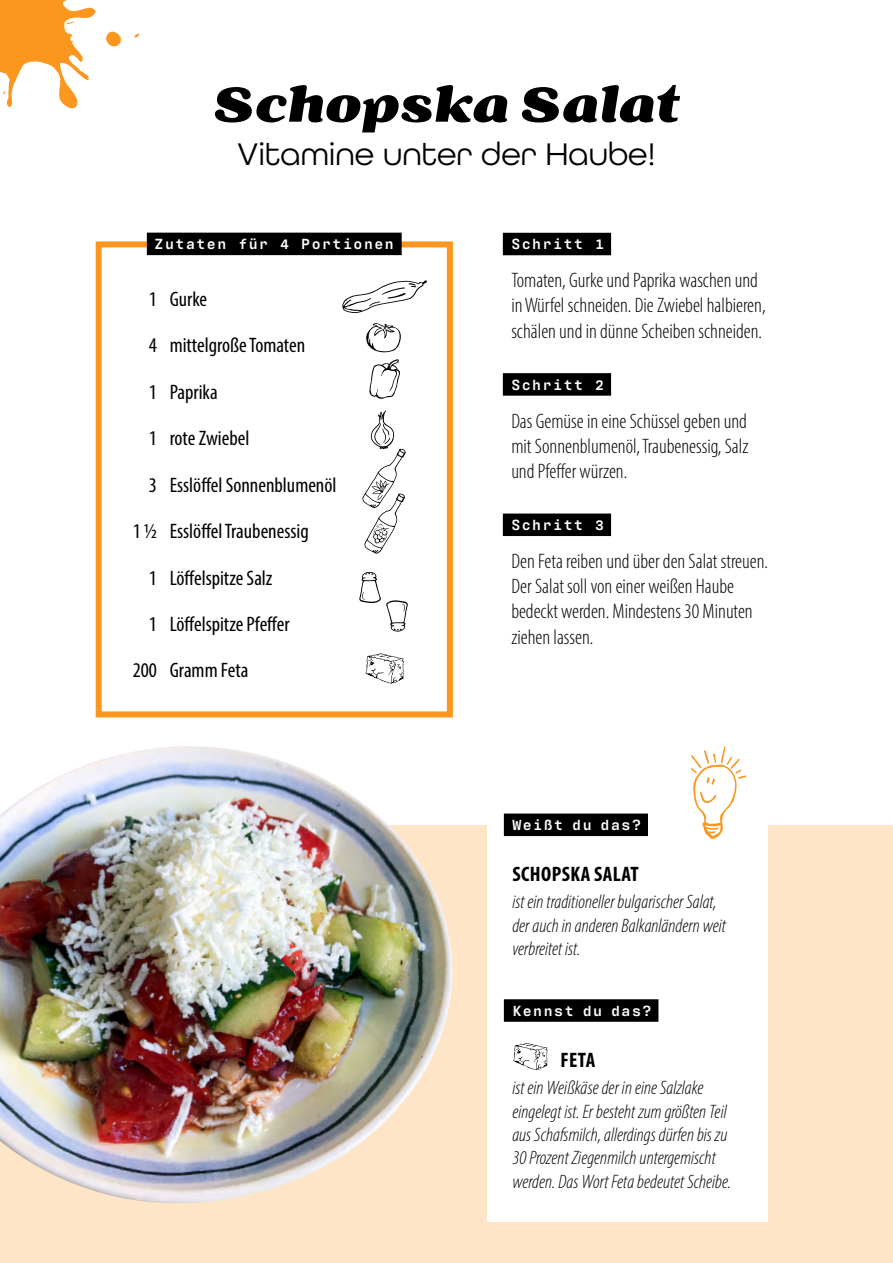
<style>
.page{position:relative;width:893px;height:1263px;background:#fff}
.page>*{position:absolute;margin:0;border:0;box-sizing:border-box;transform-origin:0 0}
.Schopska_Salat{font:italic 900 51px "Battlefin";color:#000}
.Tabouleh_h1{font:33px "All Round Gothic";color:#000}
.Zubereitung_p{font:300 condensed 21px/25.2px "Myriad Pro";color:#000}
.Zutatenliste{font:condensed 21px "Myriad Pro";color:#000}
.t1{font:700 condensed 21px "Myriad Pro";letter-spacing:.02em;color:#000}
.Infotext_p{font:italic 300 condensed 19.5px/23.4px "Myriad Pro";color:#000}
.h3_Kennst_du{font:600 15px "Antarctican Mono";letter-spacing:.1em;color:#fff}
</style>
<div class="page">
<div style="left:0;top:825px;width:893px;height:438px;background:linear-gradient(to right,#fee5c7,#fee5c7)"></div>
<div style="left:503px;top:233px;width:108px;height:22px;background:#000"></div>
<div style="left:503px;top:373px;width:108px;height:23px;background:#000"></div>
<div style="left:503px;top:513px;width:108px;height:23px;background:#000"></div>
<div style="left:487px;top:763px;width:280px;height:459px;background:#fff"></div>
<div style="left:504px;top:813px;width:144px;height:23px;background:#000"></div>
<div style="left:504px;top:999px;width:154px;height:23px;background:#000"></div>
<svg style="left:691px;top:746px;width:55px;height:93px"></svg>
<svg style="left:513px;top:1043px;width:35px;height:27px"></svg>
<svg style="left:0;top:0;width:139px;height:109px"></svg>
<img style="left:0;top:746px;width:462px;height:462px">
<div style="left:96px;top:241px;width:357px;height:476px;border:6px solid #fb971e"></div>
<svg style="left:342px;top:280px;width:85px;height:33px"></svg>
<svg style="left:369px;top:359px;width:31px;height:40px"></svg>
<svg style="left:366px;top:653px;width:38px;height:31px"></svg>
<svg style="left:359px;top:572px;width:49px;height:59px"></svg>
<svg style="left:366px;top:323px;width:35px;height:29px"></svg>
<svg style="left:362px;top:410px;width:44px;height:144px"></svg>
<div style="left:147px;top:233px;width:255px;height:22px;background:#000"></div>
<h1 class="Schopska_Salat" style="left:214px;top:75px;width:467px">Schopska Salat</h1>
<h1 class="Tabouleh_h1" style="left:237px;top:134px;width:420px">Vitamine unter der Haube!</h1>
<h3 class="h3_Kennst_du" style="left:155px;top:233px;width:241px">Zutaten für 4 Portionen</h3>
<p class="Zutatenliste" style="left:149px;top:286px;width:60px">1 Gurke</p>
<p class="Zutatenliste" style="left:149px;top:333px;width:158px">4 mittelgroße Tomaten</p>
<p class="Zutatenliste" style="left:149px;top:379px;width:70px">1 Paprika</p>
<p class="Zutatenliste" style="left:149px;top:425px;width:102px">1 rote Zwiebel</p>
<p class="Zutatenliste" style="left:149px;top:472px;width:189px">3 Esslöffel Sonnenblumenöl</p>
<p class="Zutatenliste" style="left:133px;top:518px;width:178px">1 ½ Esslöffel Traubenessig</p>
<p class="Zutatenliste" style="left:149px;top:565px;width:125px">1 Löffelspitze Salz</p>
<p class="Zutatenliste" style="left:149px;top:611px;width:142px">1 Löffelspitze Pfeffer</p>
<p class="Zutatenliste" style="left:133px;top:658px;width:117px">200 Gramm Feta</p>
<h3 class="h3_Kennst_du" style="left:511px;top:233px;width:94px">Schritt 1</h3>
<p class="Zubereitung_p" style="left:511px;top:268px;width:256px">Tomaten, Gurke und Paprika waschen und in Würfel schneiden. Die Zwiebel halbieren, schälen und in dünne Scheiben schneiden.</p>
<h3 class="h3_Kennst_du" style="left:511px;top:373px;width:94px">Schritt 2</h3>
<p class="Zubereitung_p" style="left:511px;top:408px;width:239px;text-align:justify">Das Gemüse in eine Schüssel geben und mit Sonnenblumenöl, Traubenessig, Salz und Pfeffer würzen.</p>
<h3 class="h3_Kennst_du" style="left:511px;top:513px;width:94px">Schritt 3</h3>
<p class="Zubereitung_p" style="left:511px;top:548px;width:258px">Den Feta reiben und über den Salat streuen.<br>Der Salat soll von einer weißen Haube bedeckt werden. Mindestens 30 Minuten ziehen lassen.</p>
<p class="h3_Kennst_du" style="left:512px;top:813px;width:130px">Weißt du das?</p>
<h4 class="t1" style="left:513px;top:861px;width:128px">SCHOPSKA SALAT</h4>
<h4 class="Infotext_p" style="left:512px;top:890px;width:215px">ist ein traditioneller bulgarischer Salat, der auch in anderen Balkanländern weit verbreitet ist.</h4>
<p class="h3_Kennst_du" style="left:512px;top:999px;width:141px">Kennst du das?</p>
<h4 class="t1" style="left:560px;top:1046px;width:36px">FETA</h4>
<h4 class="Infotext_p" style="left:512px;top:1076px;width:220px">ist ein Weißkäse der in eine Salzlake eingelegt ist. Er besteht zum größten Teil aus Schafsmilch, allerdings dürfen bis zu 30 Prozent Ziegenmilch untergemischt werden. Das Wort Feta bedeutet Scheibe.</h4>
</div>
